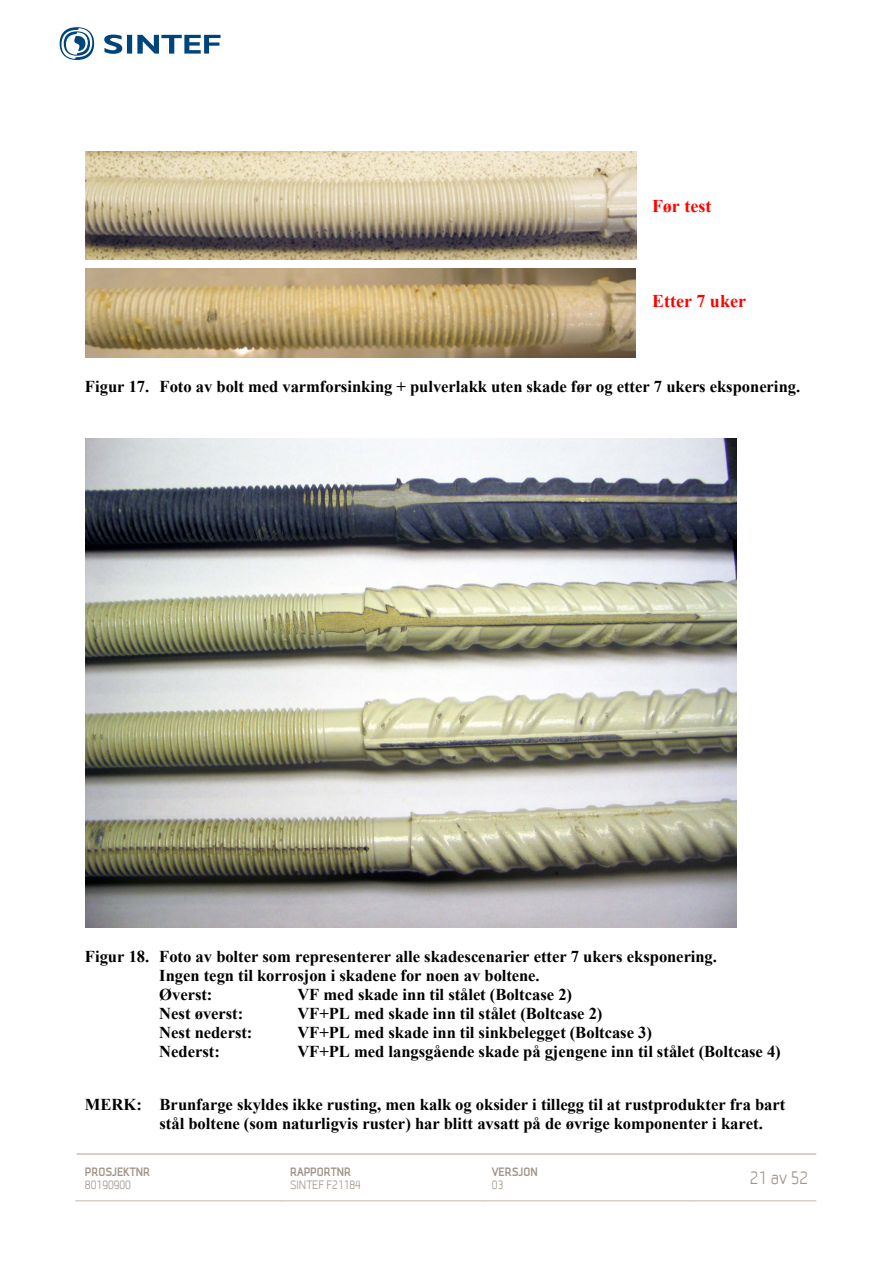
<style>
.page{position:relative;width:893px;height:1263px;background:#fff}
.page>*{position:absolute;margin:0;border:0;box-sizing:border-box;transform-origin:0 0}
.t1{font:700 18px "Times New Roman";letter-spacing:-.005em;color:#f00}
.t2{font:18px "SINTEF";color:#a19589}
.t3{font:700 16.5px/19px "Times New Roman";color:#000}
.t4{font:700 12px "SINTEF";color:#a19589}
.t5{font:12px "SINTEF";color:#a19589}
</style>
<div class="page">
<svg style="left:77px;top:1153px;width:739px;height:1px"></svg>
<svg style="left:76px;top:1200px;width:740px;height:1px"></svg>
<svg style="left:60px;top:27px;width:161px;height:33px"></svg>
<img style="left:85px;top:151px;width:551px;height:108px">
<img style="left:85px;top:268px;width:551px;height:89px">
<img style="left:85px;top:439px;width:652px;height:489px">
<p class="t1" style="left:652px;top:194px;width:61px">Før test</p>
<p class="t1" style="left:652px;top:289px;width:95px">Etter 7 uker</p>
<p class="t3" style="left:85px;top:377px;width:717px">Figur 17. Foto av bolt med varmforsinking + pulverlakk uten skade før og etter 7 ukers eksponering.</p>
<p class="t3" style="left:159px;top:946px;width:559px;text-indent:-74px">Figur 18. Foto av bolter som representerer alle skadescenarier etter 7 ukers eksponering.<br>Ingen tegn til korrosjon i skadene for noen av boltene.<br>Øverst:</p>
<p class="t3" style="left:297px;top:984px;width:276px">VF med skade inn til stålet (Boltcase 2)</p>
<p class="t3" style="left:159px;top:1003px;width:85px">Nest øverst:</p>
<p class="t3" style="left:297px;top:1003px;width:307px">VF+PL med skade inn til stålet (Boltcase 2)</p>
<p class="t3" style="left:159px;top:1022px;width:95px">Nest nederst:</p>
<p class="t3" style="left:297px;top:1022px;width:356px">VF+PL med skade inn til sinkbelegget (Boltcase 3)</p>
<p class="t3" style="left:159px;top:1041px;width:62px">Nederst:</p>
<p class="t3" style="left:297px;top:1041px;width:485px">VF+PL med langsgående skade på gjengene inn til stålet (Boltcase 4)</p>
<p class="t3" style="left:159px;top:1094px;width:627px;text-indent:-75px">MERK: Brunfarge skyldes ikke rusting, men kalk og oksider i tillegg til at rustprodukter fra bart stål boltene (som naturligvis ruster) har blitt avsatt på de øvrige komponenter i karet.</p>
<p class="t4" style="left:85px;top:1164px;width:67px">PROSJEKTNR</p>
<p class="t5" style="left:85px;top:1178px;width:48px">80190900</p>
<p class="t4" style="left:290px;top:1164px;width:62px">RAPPORTNR</p>
<p class="t5" style="left:290px;top:1178px;width:72px">SINTEF F21184</p>
<p class="t4" style="left:492px;top:1164px;width:48px">VERSJON</p>
<p class="t5" style="left:492px;top:1178px;width:13px">03</p>
<p class="t2" style="left:750px;top:1168px;width:60px">21 av 52</p>
</div>
